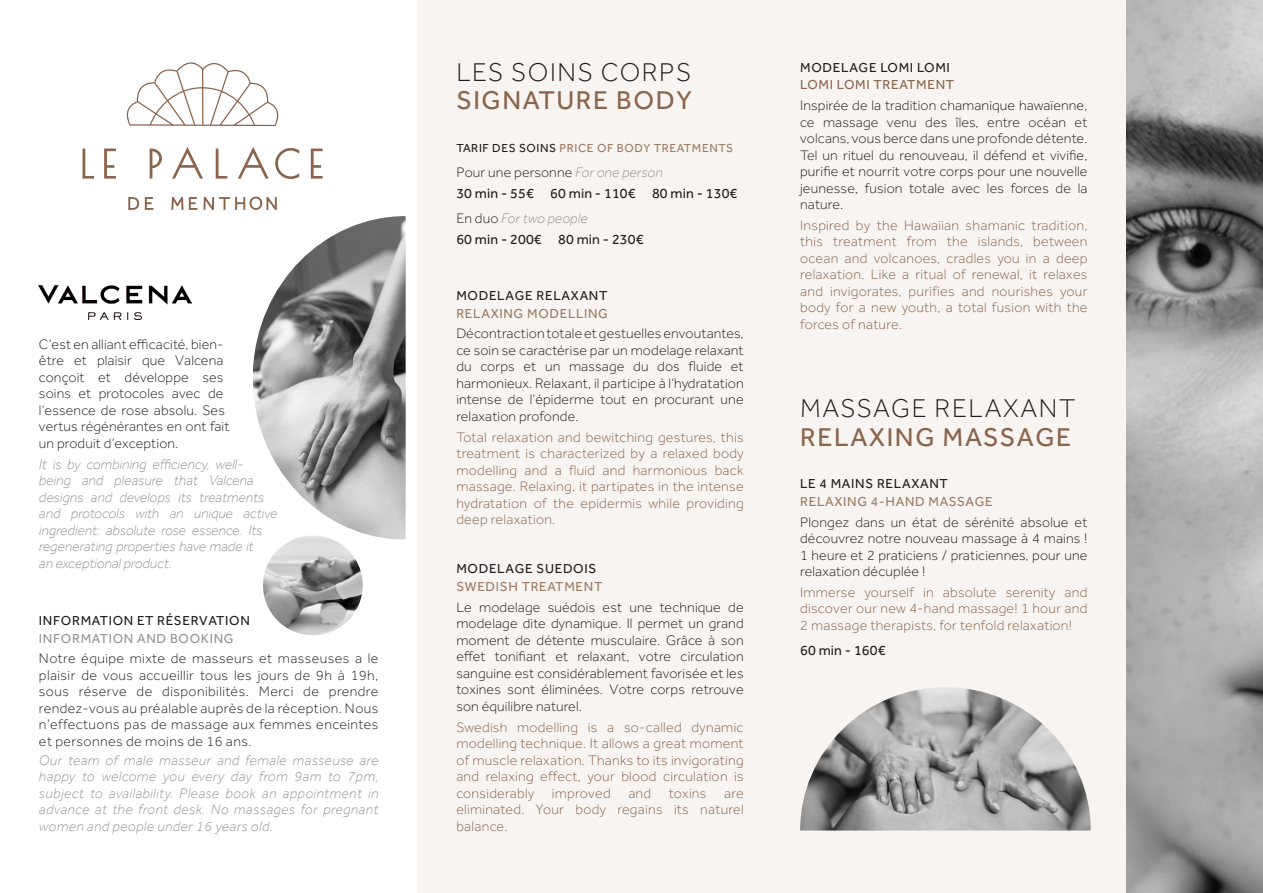
<style>
.page{position:relative;width:1263px;height:893px;background:#fff}
.page>*{position:absolute;margin:0;border:0;box-sizing:border-box;transform-origin:0 0}
.t1{font:300 26.55px "Effra";letter-spacing:.06em;color:#231f20}
.t2{font:26.55px "Effra";letter-spacing:.06em;color:#8b644c}
.Style_de_paragraphe_6{font:300 14.25px/16.5px "Effra";letter-spacing:.01em;color:#231f20;text-align:justify}
.Style_de_paragraphe_6-2{font:300 14.25px/16.5px "Effra";letter-spacing:.02em;color:#8b644c;text-align:justify}
.Style_de_paragraphe_6-3{font:italic 300 14.25px/16.5px "Effra";color:#939598}
.Style_de_paragraphe_6-4{font:14.25px "Effra";letter-spacing:.01em;color:#231f20}
.Intro_marque{font:13.5px "Effra";letter-spacing:.05em;color:#231f20}
.Intro_marque-2{font:13.5px "Effra";letter-spacing:.05em;color:#9e7b65}
.Style_de_paragraphe_6-5{font:13.5px "Effra";letter-spacing:.05em;color:#231f20}
.Style_de_paragraphe_6-6{font:13.5px "Effra";letter-spacing:.05em;color:#939598}
.Intro_marque-3{font:13.5px "Effra";letter-spacing:.05em;color:#8b644c}
.Intro_marque-4{font:12px "Effra";letter-spacing:.05em;color:#9e7b65}
.s1{color:#231f20}
.s2{font-style:italic;color:#939598}
.s3{font-style:normal;color:#231f20}
</style>
<div class="page">
<div style="left:417px;top:0;width:709px;height:893px;background:#f7f4f1"></div>
<img style="left:253px;top:216px;width:153px;height:323px">
<img style="left:263px;top:535px;width:100px;height:100px;border-radius:50px">
<img style="left:1126px;top:0;width:137px;height:893px">
<svg style="left:128px;top:197px;width:11px;height:13px"></svg>
<svg style="left:145px;top:197px;width:8px;height:13px"></svg>
<svg style="left:171px;top:197px;width:12px;height:13px"></svg>
<svg style="left:189px;top:197px;width:8px;height:13px"></svg>
<svg style="left:203px;top:196px;width:74px;height:14px"></svg>
<svg style="left:83px;top:149px;width:11px;height:30px"></svg>
<svg style="left:104px;top:149px;width:12px;height:30px"></svg>
<svg style="left:150px;top:149px;width:12px;height:30px"></svg>
<svg style="left:172px;top:147px;width:31px;height:32px"></svg>
<svg style="left:216px;top:149px;width:11px;height:30px"></svg>
<svg style="left:238px;top:147px;width:31px;height:32px"></svg>
<svg style="left:275px;top:148px;width:24px;height:31px"></svg>
<svg style="left:311px;top:149px;width:12px;height:30px"></svg>
<svg style="left:126px;top:62px;width:153px;height:64px"></svg>
<img style="left:39px;top:285px;width:153px;height:35px">
<img style="left:800px;top:687px;width:291px;height:143px">
<p class="Style_de_paragraphe_6" style="left:39px;top:336px;width:192px;text-align:left">C’est en alliant efficacité, bien&shy;être et plaisir que Valcena conçoit et développe ses soins et protocoles avec de l’essence de rose absolu. Ses vertus régénérantes en ont fait un produit d’exception.</p>
<p class="Style_de_paragraphe_6-3" style="left:39px;top:455px;width:240px">It is by combining efficiency, well&shy;being and pleasure that Valcena designs and develops its treatments and protocols with an unique active ingredient: absolute rose essence. Its regenerating properties have made it<br>an exceptional product.</p>
<p class="Style_de_paragraphe_6-5" style="left:39px;top:612px;width:212px">INFORMATION ET RÉSERVATION</p>
<p class="Style_de_paragraphe_6-6" style="left:39px;top:630px;width:196px">INFORMATION AND BOOKING</p>
<p class="Style_de_paragraphe_6" style="left:39px;top:650px;width:341px">Notre équipe mixte de masseurs et masseuses a le plaisir de vous accueillir tous les jours de 9h à 19h, sous réserve de disponibilités. Merci de prendre rendez-vous au préalable auprès de la réception. Nous n’effectuons pas de massage aux femmes enceintes et personnes de moins de 16 ans.</p>
<p class="Style_de_paragraphe_6-3" style="left:39px;top:751px;width:341px;text-align:justify">Our team of male masseur and female masseuse are happy to welcome you every day from 9am to 7pm, subject to availability. Please book an appointment in advance at the front desk. No massages for pregnant women and people under 16 years old.</p>
<p class="t1" style="left:456px;top:57px;width:236px">LES SOINS CORPS</p>
<p class="t2" style="left:456px;top:85px;width:237px">SIGNATURE BODY</p>
<p class="Intro_marque-4" style="left:456px;top:141px;width:278px"><span class="s1">TARIF DES SOINS</span> PRICE OF BODY TREATMENTS</p>
<p class="Style_de_paragraphe_6" style="left:456px;top:164px;width:208px">Pour une personne <span class="s2">For one person</span></p>
<p class="Style_de_paragraphe_6-4" style="left:456px;top:185px;width:283px">30 min - 55€ 60 min - 110€ 80 min - 130€</p>
<p class="Style_de_paragraphe_6-3" style="left:456px;top:210px;width:133px"><span class="s3">En duo</span> For two people</p>
<p class="Style_de_paragraphe_6-4" style="left:456px;top:231px;width:189px">60 min - 200€ 80 min - 230€</p>
<p class="Intro_marque" style="left:456px;top:287px;width:153px">MODELAGE RELAXANT</p>
<p class="Intro_marque-2" style="left:456px;top:305px;width:153px">RELAXING MODELLING</p>
<p class="Style_de_paragraphe_6" style="left:456px;top:325px;width:289px">Décontraction totale et gestuelles envoutantes, ce soin se caractérise par un modelage relaxant du corps et un massage du dos fluide et harmonieux. Relaxant, il participe à l’hydratation intense de l’épiderme tout en procurant une relaxation profonde.</p>
<p class="Style_de_paragraphe_6-2" style="left:456px;top:429px;width:289px">Total relaxation and bewitching gestures, this treatment is characterized by a relaxed body modelling and a fluid and harmonious back massage. Relaxing, it partipates in the intense hydratation of the epidermis while providing deep relaxation.</p>
<p class="Intro_marque" style="left:456px;top:561px;width:141px">MODELAGE SUEDOIS</p>
<p class="Intro_marque-2" style="left:456px;top:579px;width:147px">SWEDISH TREATMENT</p>
<p class="Style_de_paragraphe_6" style="left:456px;top:599px;width:289px">Le modelage suédois est une technique de modelage dite dynamique. Il permet un grand moment de détente musculaire. Grâce à son effet tonifiant et relaxant, votre circulation sanguine est considérablement favorisée et les toxines sont éliminées. Votre corps retrouve son équilibre naturel.</p>
<p class="Style_de_paragraphe_6-2" style="left:456px;top:718px;width:289px">Swedish modelling is a so-called dynamic modelling technique. It allows a great moment of muscle relaxation. Thanks to its invigorating and relaxing effect, your blood circulation is considerably improved and toxins are eliminated. Your body regains its naturel balance.</p>
<p class="Intro_marque" style="left:800px;top:59px;width:151px">MODELAGE LOMI LOMI</p>
<p class="Intro_marque-3" style="left:800px;top:77px;width:156px">LOMI LOMI TREATMENT</p>
<p class="Style_de_paragraphe_6" style="left:800px;top:97px;width:289px">Inspirée de la tradition chamanique hawaïenne, ce massage venu des îles, entre océan et volcans, vous berce dans une profonde détente.<br>Tel un rituel du renouveau, il défend et vivifie, purifie et nourrit votre corps pour une nouvelle jeunesse, fusion totale avec les forces de la nature.</p>
<p class="Style_de_paragraphe_6-2" style="left:800px;top:217px;width:289px">Inspired by the Hawaiian shamanic tradition, this treatment from the islands, between ocean and volcanoes, cradles you in a deep relaxation. Like a ritual of renewal, it relaxes and invigorates, purifies and nourishes your body for a new youth, a total fusion with the forces of nature.</p>
<p class="t1" style="left:800px;top:393px;width:277px">MASSAGE RELAXANT</p>
<p class="t2" style="left:800px;top:421px;width:272px">RELAXING MASSAGE</p>
<p class="Intro_marque" style="left:800px;top:476px;width:149px">LE 4 MAINS RELAXANT</p>
<p class="Intro_marque-2" style="left:800px;top:494px;width:194px">RELAXING 4-HAND MASSAGE</p>
<p class="Style_de_paragraphe_6" style="left:800px;top:514px;width:289px">Plongez dans un état de sérénité absolue et découvrez notre nouveau massage à 4 mains !<br>1 heure et 2 praticiens / praticiennes, pour une relaxation décuplée !</p>
<p class="Style_de_paragraphe_6-2" style="left:800px;top:584px;width:289px">Immerse yourself in absolute serenity and discover our new 4-hand massage! 1 hour and 2 massage therapists, for tenfold relaxation!</p>
<p class="Style_de_paragraphe_6-4" style="left:800px;top:642px;width:87px">60 min - 160€</p>
</div>
